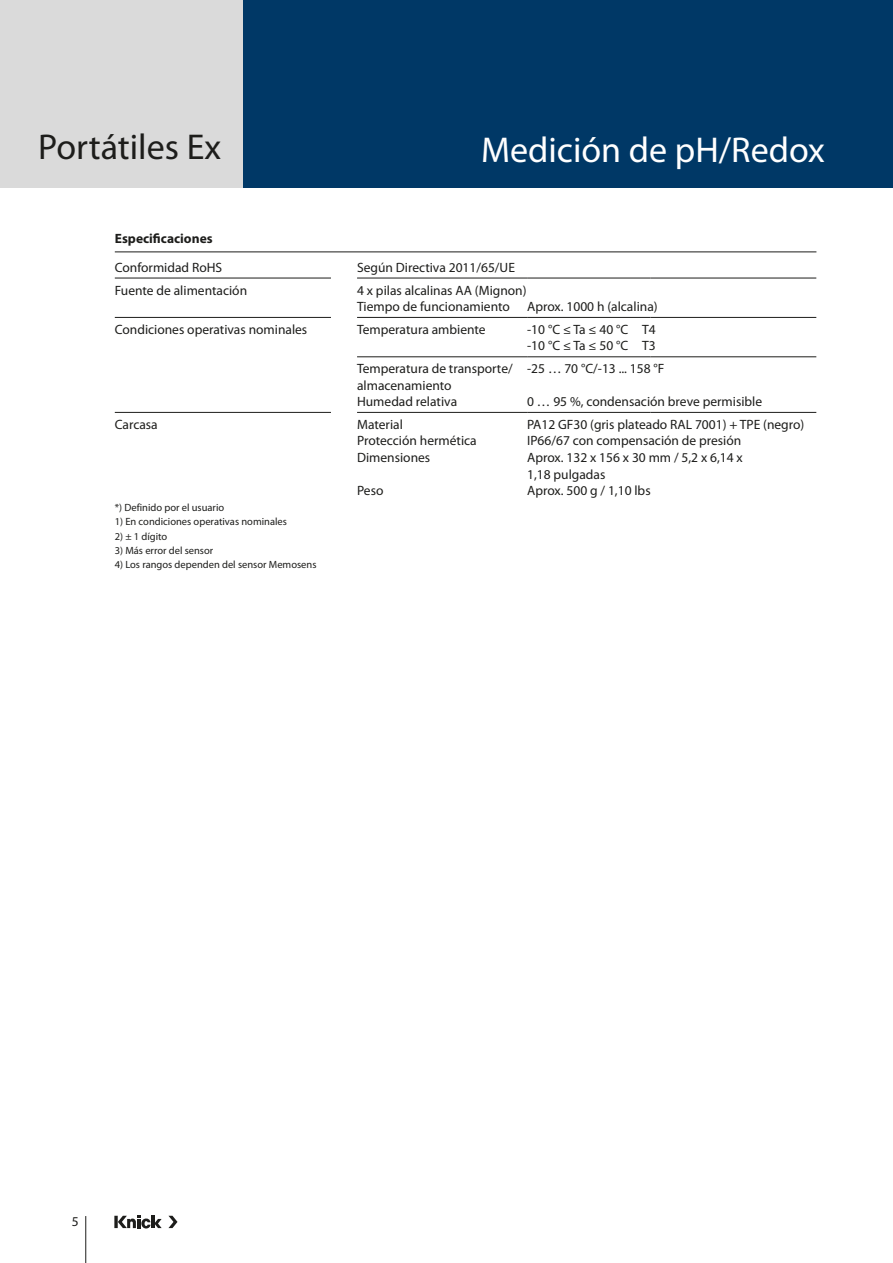
<style>
.page{position:relative;width:893px;height:1263px;background:#fff}
.page>*{position:absolute;margin:0;border:0;box-sizing:border-box;transform-origin:0 0}
.Headline_innen{font:36px "Myriad Pro";color:#fff}
.Produktbereich{font:36px "Myriad Pro";color:#1d1d1b}
.Tabelle_Text{font:13.5px/16.2px "Myriad Pro";color:#1d1d1b}
.Tabelle_Überschrift{font:700 13.5px "Myriad Pro";color:#1d1d1b}
.Tabelle_Text-2{font:10.5px "Myriad Pro";color:#1d1d1b}
</style>
<div class="page">
<svg style="left:114px;top:1216px;width:4px;height:12px"></svg>
<svg style="left:118px;top:1216px;width:44px;height:12px"></svg>
<svg style="left:168px;top:1216px;width:9px;height:12px"></svg>
<div style="left:242px;top:0;width:651px;height:187px;background:#003866"></div>
<hr style="left:115px;top:252px;width:701px;height:1px;background:#1d1d1b">
<hr style="left:357px;top:357px;width:170px;height:1px;background:#1d1d1b">
<hr style="left:527px;top:357px;width:124px;height:1px;background:#1d1d1b">
<hr style="left:651px;top:357px;width:165px;height:1px;background:#1d1d1b">
<hr style="left:115px;top:278px;width:216px;height:1px;background:#1d1d1b">
<hr style="left:357px;top:278px;width:170px;height:1px;background:#1d1d1b">
<hr style="left:527px;top:278px;width:124px;height:1px;background:#1d1d1b">
<hr style="left:651px;top:278px;width:165px;height:1px;background:#1d1d1b">
<hr style="left:115px;top:317px;width:216px;height:1px;background:#1d1d1b">
<hr style="left:357px;top:317px;width:170px;height:1px;background:#1d1d1b">
<hr style="left:527px;top:317px;width:124px;height:1px;background:#1d1d1b">
<hr style="left:651px;top:317px;width:165px;height:1px;background:#1d1d1b">
<hr style="left:115px;top:412px;width:216px;height:1px;background:#1d1d1b">
<hr style="left:357px;top:412px;width:170px;height:1px;background:#1d1d1b">
<hr style="left:527px;top:412px;width:124px;height:1px;background:#1d1d1b">
<hr style="left:651px;top:412px;width:165px;height:1px;background:#1d1d1b">
<hr style="left:85px;top:1216px;width:1px;height:47px;background:#1d1d1b">
<div style="left:0;top:0;width:242px;height:187px;background:#dadada"></div>
<p class="Produktbereich" style="left:38px;top:125px;width:184px">Portátiles Ex</p>
<p class="Headline_innen" style="left:481px;top:127px;width:345px">Medición de pH/Redox</p>
<p class="Tabelle_Überschrift" style="left:115px;top:230px;width:99px">Especificaciones</p>
<p class="Tabelle_Text" style="left:115px;top:259px;width:109px">Conformidad RoHS</p>
<p class="Tabelle_Text" style="left:357px;top:259px;width:159px">Según Directiva 2011/65/UE</p>
<p class="Tabelle_Text" style="left:115px;top:282px;width:134px">Fuente de alimentación</p>
<p class="Tabelle_Text" style="left:357px;top:282px;width:171px">4 x pilas alcalinas AA (Mignon)</p>
<p class="Tabelle_Text" style="left:357px;top:298px;width:154px">Tiempo de funcionamiento</p>
<p class="Tabelle_Text" style="left:527px;top:298px;width:132px">Aprox. 1000 h (alcalina)</p>
<p class="Tabelle_Text" style="left:115px;top:321px;width:194px">Condiciones operativas nominales</p>
<p class="Tabelle_Text" style="left:357px;top:321px;width:130px">Temperatura ambiente</p>
<p class="Tabelle_Text" style="left:527px;top:321px;width:130px">-10 °C ≤ Ta ≤ 40 °C T4</p>
<p class="Tabelle_Text" style="left:527px;top:338px;width:130px">-10 °C ≤ Ta ≤ 50 °C T3</p>
<p class="Tabelle_Text" style="left:357px;top:360px;width:157px">Temperatura de transporte/ almacenamiento</p>
<p class="Tabelle_Text" style="left:527px;top:360px;width:139px">-25 … 70 °C/-13 ... 158 °F</p>
<p class="Tabelle_Text" style="left:357px;top:393px;width:102px">Humedad relativa</p>
<p class="Tabelle_Text" style="left:527px;top:393px;width:236px">0 … 95 %, condensación breve permisible</p>
<p class="Tabelle_Text" style="left:115px;top:416px;width:44px">Carcasa</p>
<p class="Tabelle_Text" style="left:357px;top:416px;width:47px">Material</p>
<p class="Tabelle_Text" style="left:527px;top:416px;width:279px">PA12 GF30 (gris plateado RAL 7001) + TPE (negro)</p>
<p class="Tabelle_Text" style="left:357px;top:433px;width:121px">Protección hermética</p>
<p class="Tabelle_Text" style="left:527px;top:433px;width:216px">IP66/67 con compensación de presión</p>
<p class="Tabelle_Text" style="left:357px;top:450px;width:75px">Dimensiones</p>
<p class="Tabelle_Text" style="left:527px;top:450px;width:217px">Aprox. 132 x 156 x 30 mm / 5,2 x 6,14 x<br>1,18 pulgadas</p>
<p class="Tabelle_Text" style="left:357px;top:482px;width:28px">Peso</p>
<p class="Tabelle_Text" style="left:527px;top:482px;width:125px">Aprox. 500 g / 1,10 lbs</p>
<p class="Tabelle_Text-2" style="left:115px;top:501px;width:111px">*) Definido por el usuario</p>
<p class="Tabelle_Text-2" style="left:115px;top:515px;width:174px">1) En condiciones operativas nominales</p>
<p class="Tabelle_Text-2" style="left:115px;top:530px;width:54px">2) ± 1 dígito</p>
<p class="Tabelle_Text-2" style="left:115px;top:544px;width:100px">3) Más error del sensor</p>
<p class="Tabelle_Text-2" style="left:115px;top:558px;width:203px">4) Los rangos dependen del sensor Memosens</p>
<p class="Tabelle_Text" style="left:72px;top:1213px;width:8px">5</p>
</div>
